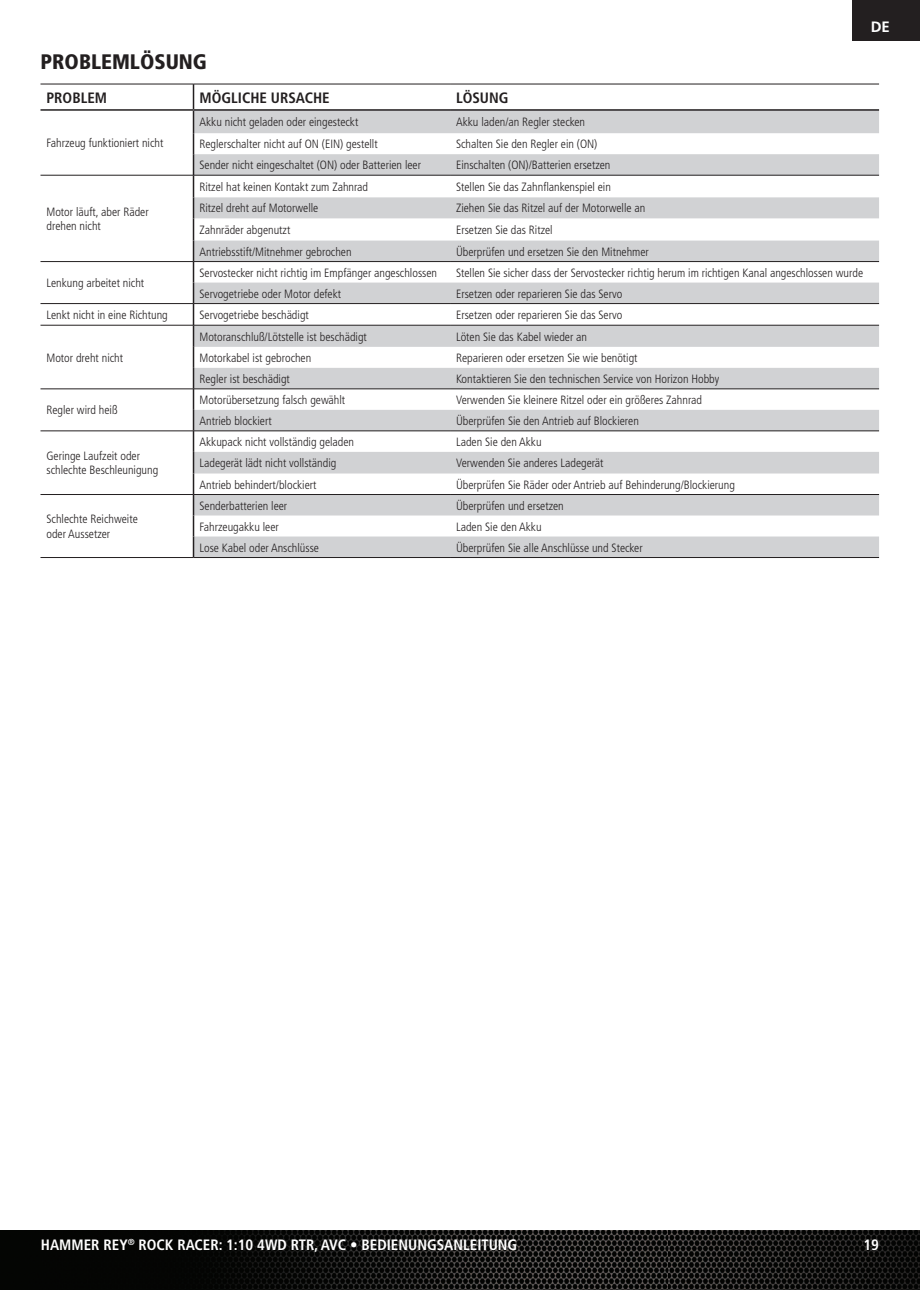
<style>
.page{position:relative;width:920px;height:1290px;background:#fff}
.page>*{position:absolute;margin:0;border:0;box-sizing:border-box;transform-origin:0 0}
.t1{font:900 condensed 21px "Frutiger LT Std";color:#231f20}
.t2{font:700 condensed 15px "Frutiger LT Std";color:#fff}
.subheader{font:700 condensed 15px "Frutiger LT Std";color:#231f20}
.t3{font:700 15px "Frutiger LT Std";color:#fff}
.Body{font:300 condensed 12px/14.4px "Frutiger LT Std";color:#231f20}
</style>
<div class="page">
<img style="left:0;top:1230px;width:920px;height:60px">
<div style="left:852px;top:0;width:68px;height:40px;background:#231f20"></div>
<hr style="left:40px;top:84px;width:154px;height:1px;background:#231f20">
<hr style="left:40px;top:109px;width:154px;height:2px;background:#231f20">
<svg style="left:193px;top:84px;width:686px;height:473px"></svg>
<hr style="left:40px;top:175px;width:154px;height:1px;background:#231f20">
<hr style="left:40px;top:261px;width:154px;height:1px;background:#231f20">
<hr style="left:40px;top:303px;width:154px;height:1px;background:#231f20">
<hr style="left:40px;top:325px;width:154px;height:1px;background:#231f20">
<hr style="left:40px;top:389px;width:154px;height:1px;background:#231f20">
<hr style="left:40px;top:431px;width:154px;height:1px;background:#231f20">
<hr style="left:40px;top:494px;width:154px;height:1px;background:#231f20">
<hr style="left:40px;top:557px;width:154px;height:1px;background:#231f20">
<hr style="left:194px;top:175px;width:256px;height:1px;background:#231f20">
<hr style="left:450px;top:175px;width:429px;height:1px;background:#231f20">
<hr style="left:194px;top:261px;width:256px;height:1px;background:#231f20">
<hr style="left:450px;top:261px;width:429px;height:1px;background:#231f20">
<hr style="left:194px;top:303px;width:256px;height:1px;background:#231f20">
<hr style="left:450px;top:303px;width:429px;height:1px;background:#231f20">
<hr style="left:194px;top:325px;width:256px;height:1px;background:#231f20">
<hr style="left:450px;top:325px;width:429px;height:1px;background:#231f20">
<hr style="left:194px;top:389px;width:256px;height:1px;background:#231f20">
<hr style="left:450px;top:389px;width:429px;height:1px;background:#231f20">
<hr style="left:194px;top:431px;width:256px;height:1px;background:#231f20">
<hr style="left:450px;top:431px;width:429px;height:1px;background:#231f20">
<hr style="left:194px;top:494px;width:256px;height:1px;background:#231f20">
<hr style="left:450px;top:494px;width:429px;height:1px;background:#231f20">
<hr style="left:194px;top:557px;width:256px;height:1px;background:#231f20">
<hr style="left:450px;top:557px;width:429px;height:1px;background:#231f20">
<p class="t1" style="left:40px;top:49px;width:168px">PROBLEMLÖSUNG</p>
<p class="subheader" style="left:46px;top:89px;width:62px">PROBLEM</p>
<p class="subheader" style="left:200px;top:89px;width:132px">MÖGLICHE URSACHE</p>
<p class="subheader" style="left:456px;top:89px;width:54px">LÖSUNG</p>
<p class="Body" style="left:46px;top:136px;width:118px">Fahrzeug funktioniert nicht</p>
<p class="Body" style="left:200px;top:115px;width:160px">Akku nicht geladen oder eingesteckt</p>
<p class="Body" style="left:456px;top:115px;width:131px">Akku laden/an Regler stecken</p>
<p class="Body" style="left:200px;top:137px;width:180px">Reglerschalter nicht auf ON (EIN) gestellt</p>
<p class="Body" style="left:456px;top:137px;width:143px">Schalten Sie den Regler ein (ON)</p>
<p class="Body" style="left:200px;top:158px;width:223px">Sender nicht eingeschaltet (ON) oder Batterien leer</p>
<p class="Body" style="left:456px;top:158px;width:156px">Einschalten (ON)/Batterien ersetzen</p>
<p class="Body" style="left:46px;top:204px;width:104px">Motor läuft, aber Räder drehen nicht</p>
<p class="Body" style="left:46px;top:276px;width:99px">Lenkung arbeitet nicht</p>
<p class="Body" style="left:200px;top:180px;width:170px">Ritzel hat keinen Kontakt zum Zahnrad</p>
<p class="Body" style="left:456px;top:180px;width:156px">Stellen Sie das Zahnflankenspiel ein</p>
<p class="Body" style="left:200px;top:201px;width:120px">Ritzel dreht auf Motorwelle</p>
<p class="Body" style="left:456px;top:201px;width:191px">Ziehen Sie das Ritzel auf der Motorwelle an</p>
<p class="Body" style="left:200px;top:223px;width:92px">Zahnräder abgenutzt</p>
<p class="Body" style="left:456px;top:223px;width:98px">Ersetzen Sie das Ritzel</p>
<p class="Body" style="left:200px;top:244px;width:154px">Antriebsstift/Mitnehmer gebrochen</p>
<p class="Body" style="left:456px;top:244px;width:194px">Überprüfen und ersetzen Sie den Mitnehmer</p>
<p class="Body" style="left:200px;top:265px;width:239px">Servostecker nicht richtig im Empfänger angeschlossen</p>
<p class="Body" style="left:456px;top:265px;width:409px">Stellen Sie sicher dass der Servostecker richtig herum im richtigen Kanal angeschlossen wurde</p>
<p class="Body" style="left:200px;top:286px;width:143px">Servogetriebe oder Motor defekt</p>
<p class="Body" style="left:456px;top:286px;width:168px">Ersetzen oder reparieren Sie das Servo</p>
<p class="Body" style="left:46px;top:308px;width:123px">Lenkt nicht in eine Richtung</p>
<p class="Body" style="left:200px;top:308px;width:111px">Servogetriebe beschädigt</p>
<p class="Body" style="left:456px;top:308px;width:168px">Ersetzen oder reparieren Sie das Servo</p>
<p class="Body" style="left:46px;top:350px;width:78px">Motor dreht nicht</p>
<p class="Body" style="left:200px;top:329px;width:169px">Motoranschluß/Lötstelle ist beschädigt</p>
<p class="Body" style="left:456px;top:329px;width:133px">Löten Sie das Kabel wieder an</p>
<p class="Body" style="left:200px;top:351px;width:113px">Motorkabel ist gebrochen</p>
<p class="Body" style="left:456px;top:351px;width:183px">Reparieren oder ersetzen Sie wie benötigt</p>
<p class="Body" style="left:200px;top:372px;width:92px">Regler ist beschädigt</p>
<p class="Body" style="left:456px;top:372px;width:265px">Kontaktieren Sie den technischen Service von Horizon Hobby</p>
<p class="Body" style="left:46px;top:403px;width:73px">Regler wird heiß</p>
<p class="Body" style="left:46px;top:449px;width:113px">Geringe Laufzeit oder schlechte Beschleunigung</p>
<p class="Body" style="left:46px;top:512px;width:93px">Schlechte Reichweite oder Aussetzer</p>
<p class="Body" style="left:200px;top:393px;width:147px">Motorübersetzung falsch gewählt</p>
<p class="Body" style="left:456px;top:393px;width:248px">Verwenden Sie kleinere Ritzel oder ein größeres Zahnrad</p>
<p class="Body" style="left:200px;top:414px;width:74px">Antrieb blockiert</p>
<p class="Body" style="left:456px;top:414px;width:184px">Überprüfen Sie den Antrieb auf Blockieren</p>
<p class="Body" style="left:200px;top:435px;width:156px">Akkupack nicht vollständig geladen</p>
<p class="Body" style="left:456px;top:435px;width:87px">Laden Sie den Akku</p>
<p class="Body" style="left:200px;top:456px;width:138px">Ladegerät lädt nicht vollständig</p>
<p class="Body" style="left:456px;top:456px;width:149px">Verwenden Sie anderes Ladegerät</p>
<p class="Body" style="left:200px;top:477px;width:118px">Antrieb behindert/blockiert</p>
<p class="Body" style="left:456px;top:477px;width:280px">Überprüfen Sie Räder oder Antrieb auf Behinderung/Blockierung</p>
<p class="Body" style="left:200px;top:498px;width:89px">Senderbatterien leer</p>
<p class="Body" style="left:456px;top:498px;width:109px">Überprüfen und ersetzen</p>
<p class="Body" style="left:200px;top:519px;width:81px">Fahrzeugakku leer</p>
<p class="Body" style="left:456px;top:519px;width:87px">Laden Sie den Akku</p>
<p class="Body" style="left:200px;top:540px;width:121px">Lose Kabel oder Anschlüsse</p>
<p class="Body" style="left:456px;top:540px;width:188px">Überprüfen Sie alle Anschlüsse und Stecker</p>
<p class="t3" style="left:871px;top:18px;width:21px">DE</p>
<p class="t2" style="left:41px;top:1235px;width:478px">HAMMER REY<sup>®</sup> ROCK RACER: 1:10 4WD RTR, AVC • BEDIENUNGSANLEITUNG</p>
<p class="t2" style="left:863px;top:1236px;width:17px">19</p>
</div>
